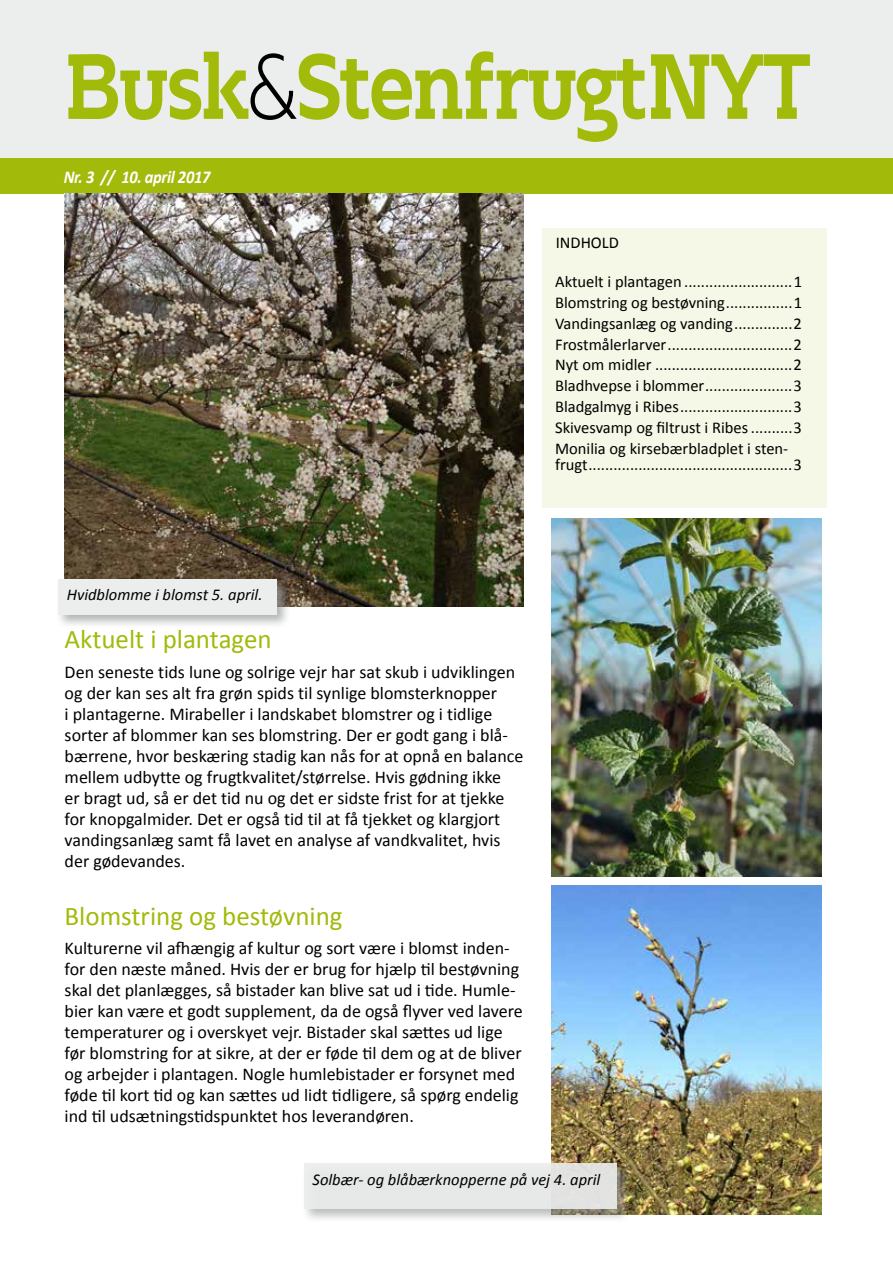
<style>
.page{position:relative;width:893px;height:1263px;background:#fff}
.page>*{position:absolute;margin:0;border:0;box-sizing:border-box;transform-origin:0 0}
.t1{font:700 92.25px "Kontrapunkt Bob";letter-spacing:-.04em;color:#a2ba09;scale:.83 1}
.t2{font:27px "Calibri";color:#a2ba09}
.t3{font:italic 700 18.15px "Calibri";letter-spacing:-.02em;color:#fff;scale:.91 1}
.t4{font:18px/21px "Calibri";color:#000}
.t5{font:16.5px/20.7px "Calibri";color:#000;text-align:justify}
.t6{font:italic 16.5px "Calibri";color:#000}
.s1{font-weight:300;color:#000}
</style>
<div class="page">
<div style="left:0;top:0;width:893px;height:176px;background:#eceded"></div>
<div style="left:0;top:158px;width:893px;height:35px;background:#a2ba09"></div>
<div style="left:542px;top:228px;width:285px;height:279px;background:#f5f8e6"></div>
<img style="left:65px;top:194px;width:458px;height:412px">
<div style="left:56px;top:577px;width:235px;height:52px;background:#9c9e9f;opacity:.75"></div>
<div style="left:58px;top:579px;width:218px;height:35px;background:#eceded"></div>
<img style="left:551px;top:519px;width:270px;height:357px">
<img style="left:551px;top:885px;width:270px;height:329px">
<div style="left:302px;top:1162px;width:328px;height:61px;background:#9c9e9f;opacity:.75"></div>
<div style="left:304px;top:1164px;width:312px;height:45px;background:#eceded"></div>
<h1 class="t1" style="left:64px;top:34px;width:902px">Busk<span class="s1">&amp;</span>StenfrugtNYT</h1>
<p class="t3" style="left:64px;top:165px;width:163px">Nr. 3 // 10. april 2017</p>
<p class="t5" style="left:556px;top:233px;width:65px">INDHOLD</p>
<p class="t5" style="left:555px;top:272px;width:248px">Aktuelt i plantagen ..........................1<br>Blomstring og bestøvning................1<br>Vandingsanlæg og vanding..............2<br>Frostmålerlarver..............................2<br>Nyt om midler .................................2<br>Bladhvepse i blommer.....................3<br>Bladgalmyg i Ribes...........................3<br>Skivesvamp og filtrust i Ribes ..........3<br>Monilia og kirsebærbladplet i sten-</p>
<p class="t5" style="left:555px;top:454px;width:248px">frugt.................................................3</p>
<p class="t6" style="left:67px;top:583px;width:197px">Hvidblomme i blomst 5. april.</p>
<h2 class="t2" style="left:65px;top:622px;width:209px">Aktuelt i plantagen</h2>
<p class="t4" style="left:65px;top:661px;width:460px">Den seneste tids lune og solrige vejr har sat skub i udviklingen og der kan ses alt fra grøn spids til synlige blomsterknopper<br>i plantagerne. Mirabeller i landskabet blomstrer og i tidlige sorter af blommer kan ses blomstring. Der er godt gang i blå&shy;bærrene, hvor beskæring stadig kan nås for at opnå en balance mellem udbytte og frugtkvalitet/størrelse. Hvis gødning ikke<br>er bragt ud, så er det tid nu og det er sidste frist for at tjekke for knopgalmider. Det er også tid til at få tjekket og klargjort vandingsanlæg samt få lavet en analyse af vandkvalitet, hvis der gødevandes.</p>
<h2 class="t2" style="left:65px;top:898px;width:279px">Blomstring og bestøvning</h2>
<p class="t4" style="left:65px;top:938px;width:459px">Kulturerne vil afhængig af kultur og sort være i blomst inden&shy;for den næste måned. Hvis der er brug for hjælp til bestøvning skal det planlægges, så bistader kan blive sat ud i tide. Humle&shy;bier kan være et godt supplement, da de også flyver ved lavere temperaturer og i overskyet vejr. Bistader skal sættes ud lige før blomstring for at sikre, at der er føde til dem og at de bliver og arbejder i plantagen. Nogle humlebistader er forsynet med føde til kort tid og kan sættes ud lidt tidligere, så spørg endelig ind til udsætningstidspunktet hos leverandøren.</p>
<p class="t6" style="left:313px;top:1168px;width:289px">Solbær- og blåbærknopperne på vej 4. april</p>
</div>
